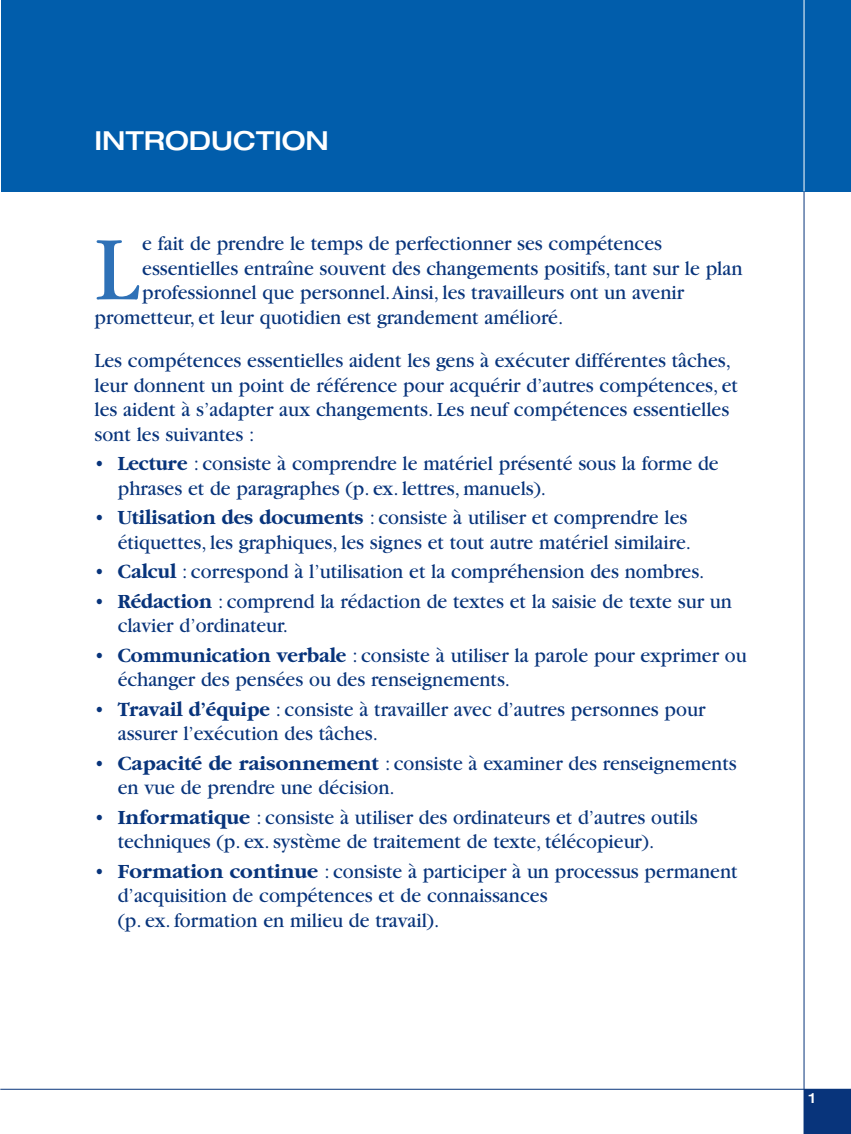
<style>
.page{position:relative;width:851px;height:1134px;background:#fff}
.page>*{position:absolute;margin:0;border:0;box-sizing:border-box;transform-origin:0 0}
.t1{font:94.67px "Garamond";color:#2e71b7;scale:.95 1}
.t2{font:500 expanded 26.25px "Helvetica Neue";color:#fff}
.t3{font:21px/24.5px "Garamond";color:#08347b;scale:.95 1}
.t4{font:500 expanded 14px "Helvetica Neue";color:#fff}
.s1{font-weight:700}
</style>
<div class="page">
<div style="left:1px;top:0;width:849px;height:192px;background:#015dab"></div>
<hr style="left:803px;top:0;width:1px;height:192px;background:#fff">
<hr style="left:803px;top:192px;width:1px;height:942px;background:#08347b">
<div style="left:804px;top:1089px;width:46px;height:45px;background:#08347b"></div>
<hr style="left:0;top:1089px;width:850px;height:1px;background:#08347b">
<h1 class="t2" style="left:94px;top:132px;width:236px">INTRODUCTION</h1>
<p class="t1" style="left:94px;top:237px;width:48px">L</p>
<p class="t3" style="left:142px;top:233px;width:548px">e fait de prendre le temps de perfectionner ses compétences</p>
<p class="t3" style="left:142px;top:258px;width:633px">essentielles entraîne souvent des changements positifs, tant sur le plan</p>
<p class="t3" style="left:142px;top:282px;width:572px">professionnel que personnel.Ainsi, les travailleurs ont un avenir</p>
<p class="t3" style="left:95px;top:307px;width:495px">prometteur, et leur quotidien est grandement amélioré.</p>
<p class="t3" style="left:95px;top:350px;width:678px">Les compétences essentielles aident les gens à exécuter différentes tâches, leur donnent un point de référence pour acquérir d’autres compétences, et les aident à s’adapter aux changements. Les neuf compétences essentielles sont les suivantes :</p>
<p class="t3" style="left:118px;top:453px;width:634px;text-indent:-23px">• <span class="s1">Lecture</span> : consiste à comprendre le matériel présenté sous la forme de phrases et de paragraphes (p. ex. lettres, manuels).</p>
<p class="t3" style="left:118px;top:507px;width:605px"><span class="s1">Utilisation des documents</span> : consiste à utiliser et comprendre les étiquettes, les graphiques, les signes et tout autre matériel similaire.</p>
<p class="t3" style="left:118px;top:559px;width:648px;line-height:29.6px"><span class="s1">Calcul</span> : correspond à l’utilisation et la compréhension des nombres.<br><span class="s1">Rédaction</span> : comprend la rédaction de textes et la saisie de texte sur un</p>
<p class="t3" style="left:118px;top:613px;width:663px;line-height:29.6px">clavier d’ordinateur.<br><span class="s1">Communication verbale</span> : consiste à utiliser la parole pour exprimer ou</p>
<p class="t3" style="left:118px;top:667px;width:620px;line-height:29.6px">échanger des pensées ou des renseignements.<br><span class="s1">Travail d’équipe</span> : consiste à travailler avec d’autres personnes pour</p>
<p class="t3" style="left:118px;top:721px;width:653px;line-height:29.4px">assurer l’exécution des tâches.<br><span class="s1">Capacité de raisonnement</span> : consiste à examiner des renseignements</p>
<p class="t3" style="left:118px;top:775px;width:612px;line-height:29.6px">en vue de prendre une décision.<br><span class="s1">Informatique</span> : consiste à utiliser des ordinateurs et d’autres outils</p>
<p class="t3" style="left:118px;top:829px;width:654px;line-height:29.6px">techniques (p. ex. système de traitement de texte, télécopieur).<br><span class="s1">Formation continue</span> : consiste à participer à un processus permanent</p>
<p class="t3" style="left:118px;top:886px;width:454px">d’acquisition de compétences et de connaissances (p. ex. formation en milieu de travail).</p>
<p class="t3" style="left:95px;top:507px;width:12px">•</p>
<p class="t3" style="left:94px;top:559px;width:12px;line-height:29.6px">• •</p>
<p class="t3" style="left:94px;top:645px;width:12px">•</p>
<p class="t3" style="left:94px;top:699px;width:12px">•</p>
<p class="t3" style="left:94px;top:753px;width:12px">•</p>
<p class="t3" style="left:95px;top:807px;width:12px">•</p>
<p class="t3" style="left:94px;top:861px;width:12px">•</p>
<p class="t4" style="left:808px;top:1093px;width:8px">1</p>
</div>
